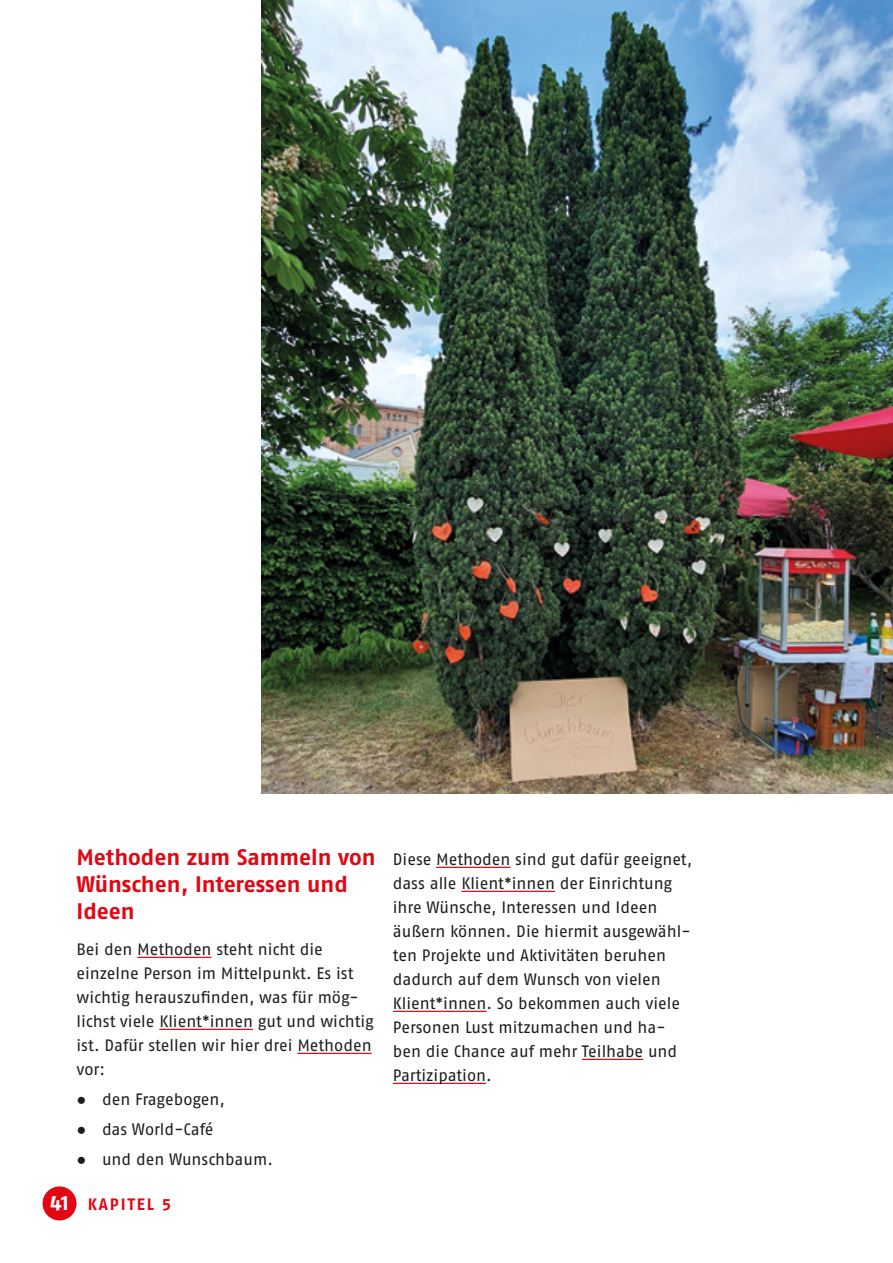
<style>
.page{position:relative;width:893px;height:1263px;background:#fff}
.page>*{position:absolute;margin:0;border:0;box-sizing:border-box;transform-origin:0 0}
.t1{font:700 22.5px/27px "Fago Pro";color:#e30613}
.t2{font:700 21px "Fago Pro";color:#fff}
.t3{font:16.5px/24px "Fago Pro";letter-spacing:-.005em;color:#1d1d1b}
.t4{font:700 16.5px "Fago Pro";letter-spacing:.11em;color:#e30613}
.s1{font-family:"Arial"}
</style>
<div class="page">
<img style="left:261px;top:0;width:632px;height:793px">
<hr style="left:137px;top:957px;width:75px;height:1px;background:#e30613">
<hr style="left:159px;top:1029px;width:94px;height:1px;background:#e30613">
<hr style="left:297px;top:1053px;width:75px;height:1px;background:#e30613">
<hr style="left:436px;top:867px;width:74px;height:1px;background:#e30613">
<hr style="left:461px;top:891px;width:94px;height:1px;background:#e30613">
<hr style="left:393px;top:1011px;width:94px;height:1px;background:#e30613">
<hr style="left:582px;top:1059px;width:61px;height:1px;background:#e30613">
<hr style="left:393px;top:1083px;width:93px;height:1px;background:#e30613">
<div style="left:43px;top:1186px;width:34px;height:34px;background:#e30613;border-radius:50%"></div>
<h3 class="t1" style="left:77px;top:844px;width:301px">Methoden zum Sammeln von<br>Wünschen, Interessen und<br>Ideen</h3>
<p class="t3" style="left:77px;top:937px;width:299px">Bei den Methoden steht nicht die einzelne Person im Mittelpunkt. Es ist wichtig herauszufinden, was für mög&shy;lichst viele Klient*innen gut und wichtig ist. Dafür stellen wir hier drei Methoden vor:</p>
<p class="t3" style="left:77px;top:1087px;width:150px"><span class="s1">●</span> den Fragebogen,</p>
<p class="t3" style="left:77px;top:1117px;width:139px"><span class="s1">●</span> das World-Café</p>
<p class="t3" style="left:77px;top:1147px;width:198px"><span class="s1">●</span> und den Wunschbaum.</p>
<p class="t2" style="left:50px;top:1190px;width:20px">41</p>
<p class="t4" style="left:88px;top:1194px;width:85px">KAPITEL 5</p>
<p class="t3" style="left:393px;top:847px;width:301px">Diese Methoden sind gut dafür geeignet, dass alle Klient*innen der Einrichtung ihre Wünsche, Interessen und Ideen äußern können. Die hiermit ausgewähl&shy;ten Projekte und Aktivitäten beruhen dadurch auf dem Wunsch von vielen Klient*innen. So bekommen auch viele Personen Lust mitzumachen und ha&shy;ben die Chance auf mehr Teilhabe und Partizipation.</p>
</div>
